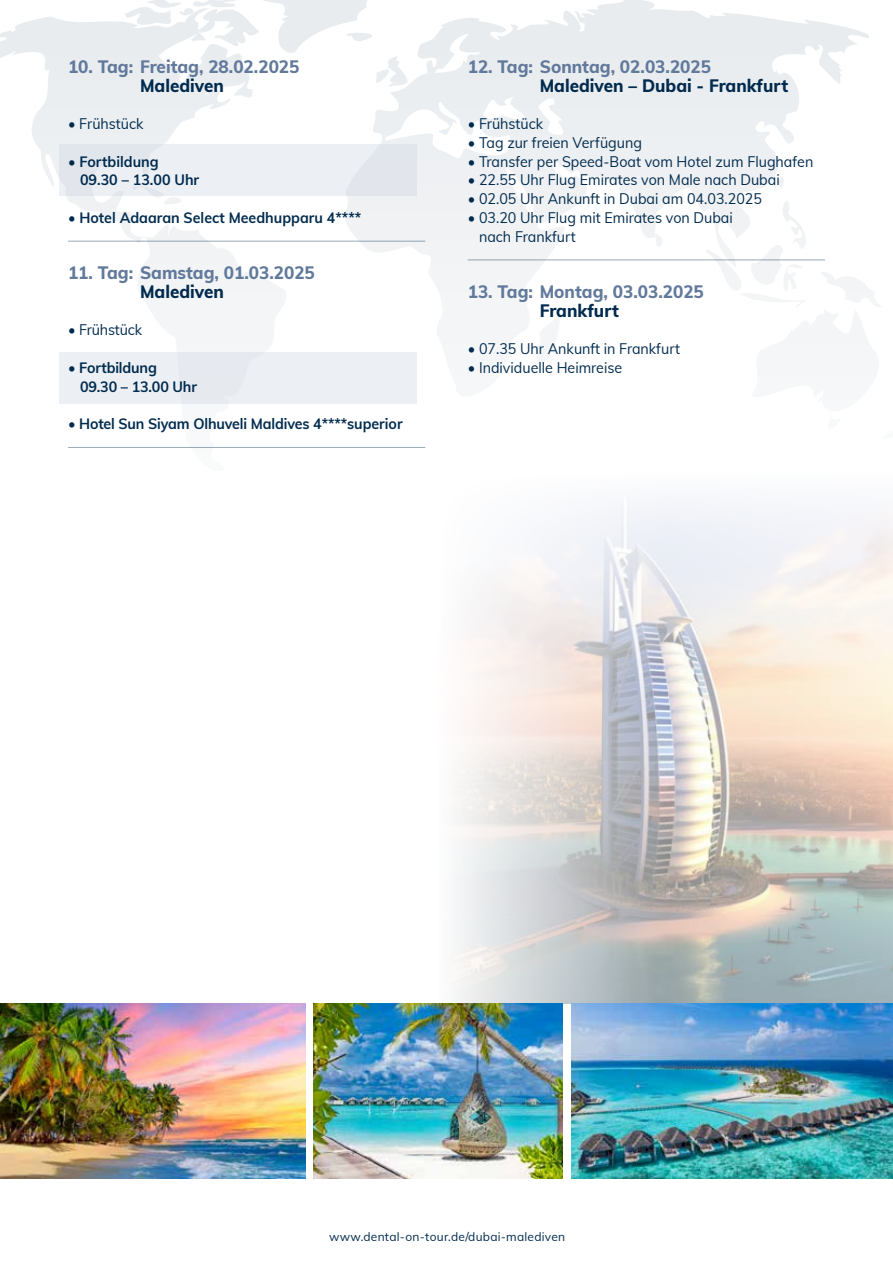
<style>
.page{position:relative;width:893px;height:1263px;background:#fff}
.page>*{position:absolute;margin:0;border:0;box-sizing:border-box;transform-origin:0 0}
.t1{font:800 18px "Muli";color:#61799b;scale:.95 1}
.t2{font:800 18px "Muli";color:#002b4e;scale:.95 1}
.t3{font:15px/18.8px "Muli";color:#002b4e;scale:.95 1}
.t4{font:700 15px/18.8px "Muli";color:#002b4e;scale:.95 1}
.t5{font:12px "Muli";letter-spacing:.02em;color:#002b4e}
</style>
<div class="page">
<img style="left:417px;top:500px;width:476px;height:504px">
<svg style="left:0;top:0;width:881px;height:448px"></svg>
<div style="left:60px;top:145px;width:357px;height:51px;background:#eceff3"></div>
<div style="left:60px;top:353px;width:357px;height:51px;background:#eceff3"></div>
<hr style="left:68px;top:241px;width:357px;height:1px;background:#002b4e">
<hr style="left:68px;top:447px;width:357px;height:1px;background:#002b4e">
<hr style="left:468px;top:260px;width:357px;height:1px;background:#002b4e">
<img style="left:571px;top:1004px;width:322px;height:174px">
<img style="left:0;top:1004px;width:306px;height:174px">
<img style="left:314px;top:1004px;width:249px;height:174px">
<p class="t1" style="left:68px;top:53px;width:245px">10. Tag: Freitag, 28.02.2025</p>
<p class="t2" style="left:140px;top:72px;width:90px">Malediven</p>
<p class="t3" style="left:68px;top:114px;width:81px">• Frühstück</p>
<p class="t4" style="left:80px;top:151px;width:127px;text-indent:-12px">• Fortbildung<br>09.30 – 13.00 Uhr</p>
<p class="t4" style="left:68px;top:207px;width:310px">• Hotel Adaaran Select Meedhupparu 4****</p>
<p class="t1" style="left:68px;top:259px;width:261px">11. Tag: Samstag, 01.03.2025</p>
<p class="t2" style="left:140px;top:278px;width:90px">Malediven</p>
<p class="t3" style="left:68px;top:320px;width:79px">• Frühstück</p>
<p class="t4" style="left:80px;top:357px;width:125px;text-indent:-12px">• Fortbildung<br>09.30 – 13.00 Uhr</p>
<p class="t4" style="left:68px;top:413px;width:354px">• Hotel Sun Siyam Olhuveli Maldives 4****superior</p>
<p class="t1" style="left:468px;top:53px;width:258px">12. Tag: Sonntag, 02.03.2025</p>
<p class="t2" style="left:540px;top:72px;width:263px">Malediven – Dubai - Frankfurt</p>
<p class="t3" style="left:468px;top:114px;width:81px">• Frühstück</p>
<p class="t3" style="left:468px;top:132px;width:185px">• Tag zur freien Verfügung</p>
<p class="t3" style="left:468px;top:151px;width:365px">• Transfer per Speed-Boat vom Hotel zum Flughafen</p>
<p class="t3" style="left:468px;top:170px;width:330px">• 22.55 Uhr Flug Emirates von Male nach Dubai</p>
<p class="t3" style="left:468px;top:189px;width:311px">• 02.05 Uhr Ankunft in Dubai am 04.03.2025</p>
<p class="t3" style="left:479px;top:207px;width:269px;text-indent:-11px">• 03.20 Uhr Flug mit Emirates von Dubai nach Frankfurt</p>
<p class="t1" style="left:468px;top:278px;width:250px">13. Tag: Montag, 03.03.2025</p>
<p class="t2" style="left:540px;top:297px;width:85px">Frankfurt</p>
<p class="t3" style="left:468px;top:339px;width:225px">• 07.35 Uhr Ankunft in Frankfurt</p>
<p class="t3" style="left:468px;top:357px;width:164px">• Individuelle Heimreise</p>
<p class="t5" style="left:329px;top:1228px;width:238px">www.dental-on-tour.de/dubai-malediven</p>
</div>
